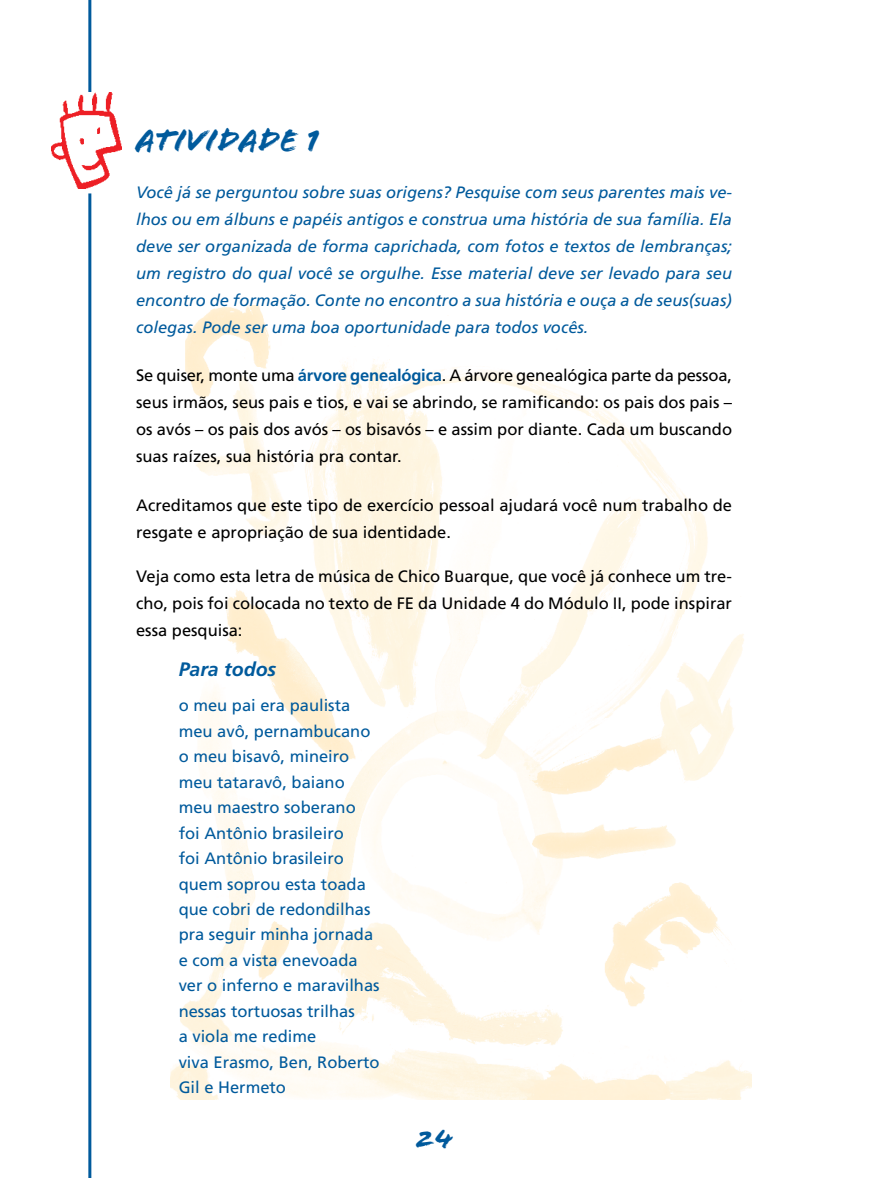
<style>
.page{position:relative;width:881px;height:1178px;background:#fff}
.page>*{position:absolute;margin:0;border:0;box-sizing:border-box;transform-origin:0 0}
.t1{font:33px "Flood";color:#005a9c}
.t2{font:27px "Flood";color:#005a9c}
.t3{font:italic 700 19.5px "Frutiger";color:#005a9c}
.t4{font:16.5px/27px "Frutiger";color:#000;text-align:justify}
.t5{font:italic 16.5px/27px "Frutiger";color:#005a9c;text-align:justify}
.t6{font:16.5px/25.5px "Frutiger";color:#005a9c}
.s1{font-weight:700;color:#005a9c}
</style>
<div class="page">
<hr style="left:88px;top:0;width:3px;height:1178px;background:#005a9c">
<img style="left:170px;top:305px;width:580px;height:794px">
<div style="left:78px;top:92px;width:18px;height:101px;background:#fff"></div>
<img style="left:51px;top:92px;width:70px;height:97px">
<h1 class="t1" style="left:136px;top:121px;width:38px">ATIVIDADE</h1>
<h1 class="t1" style="left:306px;top:121px;width:15px">1</h1>
<p class="t5" style="left:136px;top:179px;width:597px">Você já se perguntou sobre suas origens? Pesquise com seus parentes mais ve&shy;lhos ou em álbuns e papéis antigos e construa uma história de sua família. Ela deve ser organizada de forma caprichada, com fotos e textos de lembranças; um registro do qual você se orgulhe. Esse material deve ser levado para seu encontro de formação. Conte no encontro a sua história e ouça a de seus(suas) colegas. Pode ser uma boa oportunidade para todos vocês.</p>
<p class="t4" style="left:136px;top:362px;width:597px">Se quiser, monte uma <span class="s1">árvore genealógica</span>. A árvore genealógica parte da pessoa, seus irmãos, seus pais e tios, e vai se abrindo, se ramificando: os pais dos pais – os avós – os pais dos avós – os bisavós – e assim por diante. Cada um buscando suas raízes, sua história pra contar.</p>
<p class="t4" style="left:136px;top:491px;width:597px">Acreditamos que este tipo de exercício pessoal ajudará você num trabalho de resgate e apropriação de sua identidade.</p>
<p class="t4" style="left:136px;top:562px;width:597px">Veja como esta letra de música de Chico Buarque, que você já conhece um tre&shy;cho, pois foi colocada no texto de FE da Unidade 4 do Módulo II, pode inspirar essa pesquisa:</p>
<p class="t3" style="left:178px;top:657px;width:99px">Para todos</p>
<p class="t6" style="left:178px;top:693px;width:202px">o meu pai era paulista meu avô, pernambucano o meu bisavô, mineiro meu tataravô, baiano meu maestro soberano foi Antônio brasileiro<br>foi Antônio brasileiro quem soprou esta toada que cobri de redondilhas pra seguir minha jornada e com a vista enevoada ver o inferno e maravilhas nessas tortuosas trilhas<br>a viola me redime<br>viva Erasmo, Ben, Roberto<br>Gil e Hermeto</p>
<h2 class="t2" style="left:415px;top:1123px;width:40px">24</h2>
</div>
